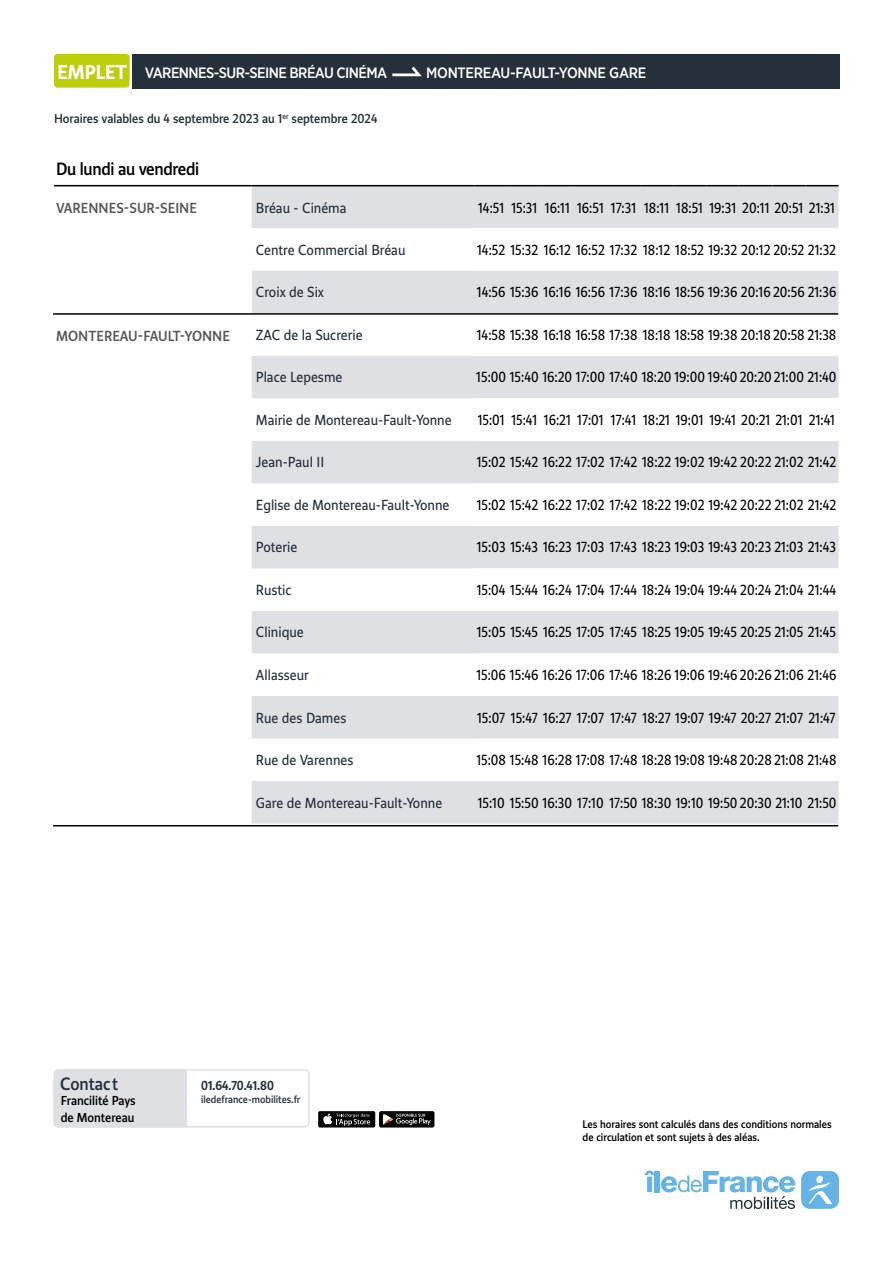
<style>
.page{position:relative;width:893px;height:1263px;background:#fff}
.page>*{position:absolute;margin:0;border:0;box-sizing:border-box;transform-origin:0 0}
.t1{font:700 18.6px "IDF Voyageur";color:#fff}
.t2{font:500 16.5px "IDF Voyageur";letter-spacing:-.02em;color:#000}
.t3{font:500 16.5px "IDF Voyageur";color:#25303b}
.t4{font:500 15px "Gotham Narrow";letter-spacing:-.04em;color:#fff}
.t5{font:500 15px "Gotham Narrow";letter-spacing:-.02em;color:#fff}
.t6{font:13.5px "IDF Voyageur";color:#000;scale:.95 1}
.t7{font:13.5px "IDF Voyageur";color:#25303b}
.t8{font:500 13.5px "IDF Voyageur";color:#575756}
.t9{font:500 12px "IDF Voyageur";color:#25303b}
.t10{font:500 12px/16.5px "IDF Voyageur";color:#000}
.t11{font:700 12px "IDF Voyageur";color:#25303b;scale:.96 1}
.t12{font:500 10.2px/12.3px "IDF Voyageur";color:#000}
.t13{font:500 9.75px "IDF Voyageur";color:#25313c}
</style>
<div class="page">
<svg style="left:252px;top:186px;width:587px;height:637px;fill:#dee0e4"></svg>
<svg style="left:252px;top:228px;width:223px;height:298px"></svg>
<svg style="left:475px;top:228px;width:364px;height:553px"></svg>
<hr style="left:54px;top:185px;width:198px;height:1px;background:#000">
<hr style="left:252px;top:185px;width:223px;height:1px;background:#000">
<hr style="left:475px;top:185px;width:33px;height:1px;background:#000">
<hr style="left:508px;top:185px;width:33px;height:1px;background:#000">
<hr style="left:541px;top:185px;width:33px;height:1px;background:#000">
<hr style="left:574px;top:185px;width:33px;height:1px;background:#000">
<hr style="left:607px;top:185px;width:33px;height:1px;background:#000">
<hr style="left:640px;top:185px;width:33px;height:1px;background:#000">
<hr style="left:673px;top:185px;width:33px;height:1px;background:#000">
<hr style="left:706px;top:185px;width:33px;height:1px;background:#000">
<hr style="left:739px;top:185px;width:33px;height:1px;background:#000">
<hr style="left:772px;top:185px;width:33px;height:1px;background:#000">
<hr style="left:805px;top:185px;width:34px;height:1px;background:#000">
<div style="left:132px;top:55px;width:707px;height:34px;background:#25303b"></div>
<svg style="left:392px;top:66px;width:30px;height:11px"></svg>
<div style="left:53px;top:1069px;width:257px;height:58px;border:2px solid #dfe0e2;border-radius:4px"></div>
<div style="left:53px;top:1069px;width:135px;height:59px;background:#dfe0e2"></div>
<div style="left:379px;top:1111px;width:55px;height:16px;background:#020203;border-radius:2px"></div>
<div style="left:318px;top:1111px;width:57px;height:16px;background:#020203;border-radius:2px"></div>
<svg style="left:323px;top:1113px;width:47px;height:13px"></svg>
<svg style="left:383px;top:1114px;width:48px;height:11px"></svg>
<svg style="left:644px;top:1171px;width:10px;height:21px"></svg>
<div style="left:654px;top:1171px;width:6px;height:21px;background:#65b4e5"></div>
<svg style="left:661px;top:1171px;width:134px;height:38px"></svg>
<div style="left:801px;top:1171px;width:38px;height:38px;background:#65b4e5;border-radius:9px"></div>
<svg style="left:808px;top:1175px;width:24px;height:29px"></svg>
<hr style="left:53px;top:825px;width:785px;height:1px;background:#000">
<div style="left:54px;top:54px;width:76px;height:34px;background:#bccf0d;border-radius:4px"></div>
<hr style="left:53px;top:313px;width:785px;height:2px;background:#000">
<h1 class="t1" style="left:58px;top:60px;width:71px">EMPLET</h1>
<p class="t4" style="left:145px;top:63px;width:244px">VARENNES-SUR-SEINE BRÉAU CINÉMA</p>
<p class="t5" style="left:426px;top:63px;width:222px">MONTEREAU-FAULT-YONNE GARE</p>
<p class="t9" style="left:54px;top:111px;width:325px">Horaires valables du 4 septembre 2023 au 1<sup>er</sup> septembre 2024</p>
<p class="t2" style="left:56px;top:158px;width:145px">Du lundi au vendredi</p>
<p class="t8" style="left:56px;top:199px;width:142px">VARENNES-SUR-SEINE</p>
<p class="t7" style="left:256px;top:199px;width:92px">Bréau - Cinéma</p>
<p class="t6" style="left:478px;top:199px;width:377px">14:51 15:31 16:11 16:51 17:31 18:11 18:51 19:31 20:11 20:51 21:31</p>
<p class="t7" style="left:256px;top:241px;width:151px">Centre Commercial Bréau</p>
<p class="t6" style="left:477px;top:241px;width:379px">14:52 15:32 16:12 16:52 17:32 18:12 18:52 19:32 20:12 20:52 21:32</p>
<p class="t7" style="left:256px;top:283px;width:70px">Croix de Six</p>
<p class="t6" style="left:477px;top:283px;width:380px">14:56 15:36 16:16 16:56 17:36 18:16 18:56 19:36 20:16 20:56 21:36</p>
<p class="t8" style="left:56px;top:327px;width:175px">MONTEREAU-FAULT-YONNE</p>
<p class="t7" style="left:256px;top:326px;width:108px">ZAC de la Sucrerie</p>
<p class="t6" style="left:477px;top:326px;width:380px">14:58 15:38 16:18 16:58 17:38 18:18 18:58 19:38 20:18 20:58 21:38</p>
<p class="t7" style="left:256px;top:368px;width:88px">Place Lepesme</p>
<p class="t6" style="left:476px;top:368px;width:381px">15:00 15:40 16:20 17:00 17:40 18:20 19:00 19:40 20:20 21:00 21:40</p>
<p class="t7" style="left:256px;top:411px;width:197px">Mairie de Montereau-Fault-Yonne</p>
<p class="t6" style="left:478px;top:411px;width:378px">15:01 15:41 16:21 17:01 17:41 18:21 19:01 19:41 20:21 21:01 21:41</p>
<p class="t7" style="left:256px;top:453px;width:70px">Jean-Paul II</p>
<p class="t6" style="left:477px;top:453px;width:380px">15:02 15:42 16:22 17:02 17:42 18:22 19:02 19:42 20:22 21:02 21:42</p>
<p class="t7" style="left:256px;top:496px;width:195px">Eglise de Montereau-Fault-Yonne</p>
<p class="t6" style="left:477px;top:496px;width:380px">15:02 15:42 16:22 17:02 17:42 18:22 19:02 19:42 20:22 21:02 21:42</p>
<p class="t7" style="left:256px;top:538px;width:43px">Poterie</p>
<p class="t6" style="left:477px;top:538px;width:380px">15:03 15:43 16:23 17:03 17:43 18:23 19:03 19:43 20:23 21:03 21:43</p>
<p class="t7" style="left:256px;top:581px;width:37px">Rustic</p>
<p class="t6" style="left:477px;top:581px;width:380px">15:04 15:44 16:24 17:04 17:44 18:24 19:04 19:44 20:24 21:04 21:44</p>
<p class="t7" style="left:256px;top:623px;width:49px">Clinique</p>
<p class="t6" style="left:477px;top:623px;width:380px">15:05 15:45 16:25 17:05 17:45 18:25 19:05 19:45 20:25 21:05 21:45</p>
<p class="t7" style="left:256px;top:666px;width:55px">Allasseur</p>
<p class="t6" style="left:476px;top:666px;width:380px">15:06 15:46 16:26 17:06 17:46 18:26 19:06 19:46 20:26 21:06 21:46</p>
<p class="t7" style="left:256px;top:708px;width:92px">Rue des Dames</p>
<p class="t6" style="left:477px;top:708px;width:379px">15:07 15:47 16:27 17:07 17:47 18:27 19:07 19:47 20:27 21:07 21:47</p>
<p class="t7" style="left:256px;top:751px;width:99px">Rue de Varennes</p>
<p class="t6" style="left:476px;top:751px;width:381px">15:08 15:48 16:28 17:08 17:48 18:28 19:08 19:48 20:28 21:08 21:48</p>
<p class="t7" style="left:256px;top:794px;width:188px">Gare de Montereau-Fault-Yonne</p>
<p class="t6" style="left:478px;top:794px;width:379px">15:10 15:50 16:30 17:10 17:50 18:30 19:10 19:50 20:30 21:10 21:50</p>
<p class="t3" style="left:60px;top:1073px;width:60px">Contact</p>
<p class="t10" style="left:61px;top:1092px;width:76px">Francilité Pays de Montereau</p>
<p class="t11" style="left:201px;top:1077px;width:77px">01.64.70.41.80</p>
<p class="t13" style="left:201px;top:1093px;width:101px">iledefrance-mobilites.fr</p>
<p class="t12" style="left:583px;top:1118px;width:251px">Les horaires sont calculés dans des conditions normales de circulation et sont sujets à des aléas.</p>
</div>
